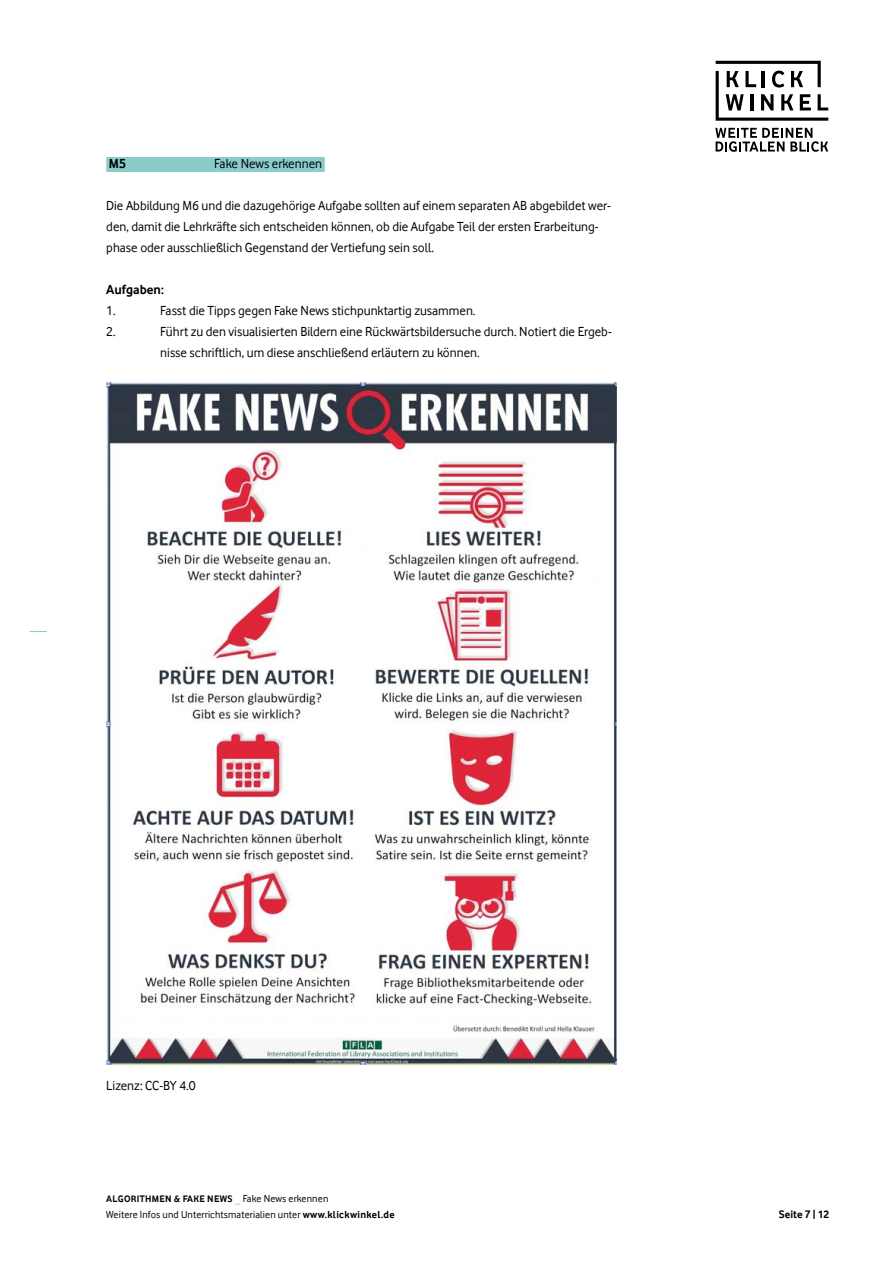
<style>
.page{position:relative;width:893px;height:1263px;background:#fff}
.page>*{position:absolute;margin:0;border:0;box-sizing:border-box;transform-origin:0 0}
.t1{font:13.5px/21px "Vodafone Rg";color:#000}
.t2{font:700 13.5px "Vodafone Rg";color:#000}
.t3{font:700 11.25px "Vodafone Rg";color:#000}
.t4{font:10.5px "Vodafone Rg";letter-spacing:.01em;color:#000}
.t5{font:700 9.75px "Vodafone Rg";letter-spacing:.03em;color:#000}
.s1{font-size:11.25px;color:#89ccca}
.s2{font-weight:400;font-size:10.5px}
.s3{font-weight:700}
</style>
<div class="page">
<svg style="left:30px;top:631px;width:17px;height:1px"></svg>
<svg style="left:715px;top:128px;width:113px;height:24px"></svg>
<svg style="left:716px;top:61px;width:112px;height:60px"></svg>
<div style="left:106px;top:157px;width:219px;height:15px;background:#89ccca"></div>
<img style="left:106px;top:382px;width:511px;height:682px">
<p class="t2" style="left:109px;top:156px;width:19px">M5</p>
<p class="t1" style="left:214px;top:153px;width:109px">Fake News erkennen</p>
<p class="t1" style="left:106px;top:195px;width:506px">Die Abbildung M6 und die dazugehörige Aufgabe sollten auf einem separaten AB abgebildet wer&shy;den, damit die Lehrkräfte sich entscheiden können, ob die Aufgabe Teil der ersten Erarbeitung&shy;phase oder ausschließlich Gegenstand der Vertiefung sein soll.</p>
<p class="t2" style="left:106px;top:282px;width:59px">Aufgaben:</p>
<p class="t1" style="left:106px;top:300px;width:11px">1.</p>
<p class="t1" style="left:160px;top:300px;width:317px">Fasst die Tipps gegen Fake News stichpunktartig zusammen.</p>
<p class="t1" style="left:106px;top:321px;width:11px">2.</p>
<p class="t1" style="left:160px;top:321px;width:453px">Führt zu den visualisierten Bildern eine Rückwärtsbildersuche durch. Notiert die Ergeb&shy;nisse schriftlich, um diese anschließend erläutern zu können.</p>
<p class="t1" style="left:106px;top:1075px;width:91px">Lizenz: CC-BY 4.0</p>
<p class="t5" style="left:106px;top:1193px;width:224px">ALGORITHMEN &amp; FAKE NEWS <span class="s1">_</span> <span class="s2">Fake News erkennen</span></p>
<p class="t4" style="left:106px;top:1209px;width:290px">Weitere Infos und Unterrichtsmaterialien unter <span class="s3">www.klickwinkel.de</span></p>
<p class="t3" style="left:779px;top:1208px;width:52px">Seite 7 | 12</p>
</div>
